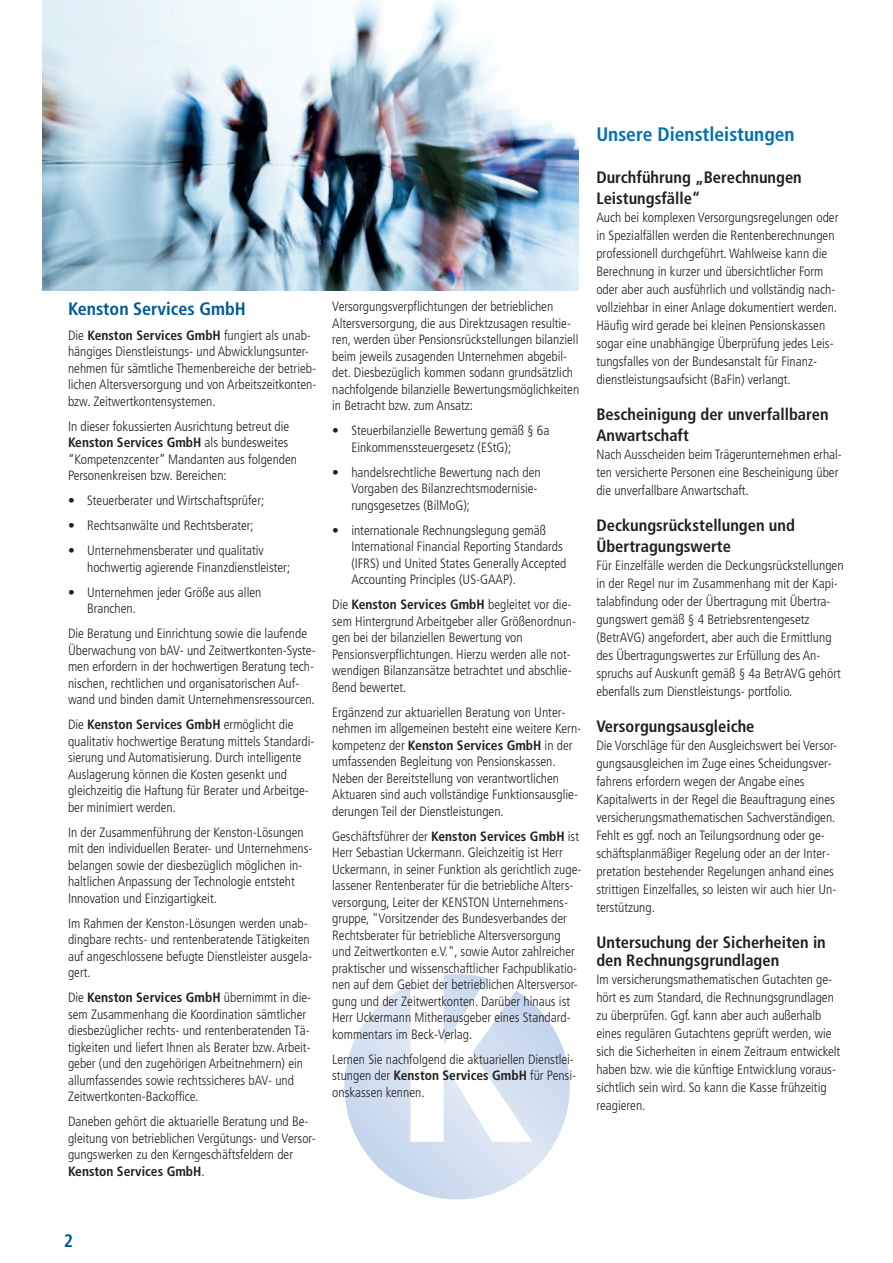
<style>
.page{position:relative;width:893px;height:1263px;background:#fff}
.page>*{position:absolute;margin:0;border:0;box-sizing:border-box;transform-origin:0 0}
.t1{font:700 condensed 19.5px "Frutiger";color:#0070b4}
.t2{font:700 condensed 18px "Frutiger";color:#005a98}
.t3{font:700 condensed 16.5px/21px "Frutiger";color:#231f20}
.t4{font:300 condensed 13.5px/16.5px "Frutiger";color:#231f20}
.s1{font-weight:700}
</style>
<div class="page">
<img style="left:444px;top:974px;width:43px;height:10px">
<img style="left:344px;top:984px;width:226px;height:215px">
<img style="left:43px;top:0;width:535px;height:291px">
<h2 class="t2" style="left:68px;top:301px;width:179px">Kenston Services GmbH</h2>
<p class="t4" style="left:68px;top:328px;width:250px">Die <span class="s1">Kenston Services GmbH</span> fungiert als unab&shy;hängiges Dienstleistungs- und Abwicklungsunter&shy;nehmen für sämtliche Themenbereiche der betrieb&shy;lichen Altersversorgung und von Arbeitszeitkonten&shy;bzw. Zeitwertkontensystemen.</p>
<p class="t4" style="left:68px;top:419px;width:231px">In dieser fokussierten Ausrichtung betreut die <span class="s1">Kenston Services GmbH</span> als bundesweites “Kompetenzcenter” Mandanten aus folgenden Personenkreisen bzw. Bereichen:</p>
<p class="t4" style="left:68px;top:493px;width:198px">• Steuerberater und Wirtschaftsprüfer;</p>
<p class="t4" style="left:68px;top:518px;width:187px">• Rechtsanwälte und Rechtsberater;</p>
<p class="t4" style="left:87px;top:543px;width:205px;text-indent:-19px">• Unternehmensberater und qualitativ hochwertig agierende Finanzdienstleister;</p>
<p class="t4" style="left:87px;top:585px;width:176px;text-indent:-19px">• Unternehmen jeder Größe aus allen<br>Branchen.</p>
<p class="t4" style="left:68px;top:626px;width:249px">Die Beratung und Einrichtung sowie die laufende Überwachung von bAV- und Zeitwertkonten-Syste&shy;men erfordern in der hochwertigen Beratung tech&shy;nischen, rechtlichen und organisatorischen Auf&shy;wand und binden damit Unternehmensressourcen.</p>
<p class="t4" style="left:68px;top:717px;width:248px">Die <span class="s1">Kenston Services GmbH</span> ermöglicht die qualitativ hochwertige Beratung mittels Standardi&shy;sierung und Automatisierung. Durch intelligente Auslagerung können die Kosten gesenkt und gleichzeitig die Haftung für Berater und Arbeitge&shy;ber minimiert werden.</p>
<p class="t4" style="left:68px;top:825px;width:246px">In der Zusammenführung der Kenston-Lösungen mit den individuellen Berater- und Unternehmens&shy;belangen sowie der diesbezüglich möglichen in&shy;haltlichen Anpassung der Technologie entsteht Innovation und Einzigartigkeit.</p>
<p class="t4" style="left:68px;top:916px;width:246px">Im Rahmen der Kenston-Lösungen werden unab&shy;dingbare rechts- und rentenberatende Tätigkeiten auf angeschlossene befugte Dienstleister ausgela&shy;gert.</p>
<p class="t4" style="left:68px;top:990px;width:245px">Die <span class="s1">Kenston Services GmbH</span> übernimmt in die&shy;sem Zusammenhang die Koordination sämtlicher diesbezüglicher rechts- und rentenberatenden Tä&shy;tigkeiten und liefert Ihnen als Berater bzw. Arbeit&shy;geber (und den zugehörigen Arbeitnehmern) ein allumfassendes sowie rechtssicheres bAV- und Zeitwertkonten-Backoffice.</p>
<p class="t4" style="left:68px;top:1114px;width:249px">Daneben gehört die aktuarielle Beratung und Be&shy;gleitung von betrieblichen Vergütungs- und Versor&shy;gungswerken zu den Kerngeschäftsfeldern der <span class="s1">Kenston Services GmbH</span>.</p>
<p class="t4" style="left:332px;top:299px;width:249px">Versorgungsverpflichtungen der betrieblichen Altersversorgung, die aus Direktzusagen resultie&shy;ren, werden über Pensionsrückstellungen bilanziell beim jeweils zusagenden Unternehmen abgebil&shy;det. Diesbezüglich kommen sodann grundsätzlich nachfolgende bilanzielle Bewertungsmöglichkeiten in Betracht bzw. zum Ansatz:</p>
<p class="t4" style="left:351px;top:423px;width:200px;text-indent:-19px">• Steuerbilanzielle Bewertung gemäß § 6a<br>Einkommenssteuergesetz (EStG);</p>
<p class="t4" style="left:351px;top:465px;width:191px;text-indent:-19px">• handelsrechtliche Bewertung nach den<br>Vorgaben des Bilanzrechtsmodernisie&shy;rungsgesetzes (BilMoG);</p>
<p class="t4" style="left:351px;top:523px;width:217px;text-indent:-19px">• internationale Rechnungslegung gemäß International Financial Reporting Standards (IFRS) und United States Generally Accepted Accounting Principles (US-GAAP).</p>
<p class="t4" style="left:332px;top:597px;width:245px">Die <span class="s1">Kenston Services GmbH</span> begleitet vor die&shy;sem Hintergrund Arbeitgeber aller Größenordnun&shy;gen bei der bilanziellen Bewertung von Pensionsverpflichtungen. Hierzu werden alle not&shy;wendigen Bilanzansätze betrachtet und abschlie&shy;ßend bewertet.</p>
<p class="t4" style="left:332px;top:705px;width:251px">Ergänzend zur aktuariellen Beratung von Unter&shy;nehmen im allgemeinen besteht eine weitere Kern&shy;kompetenz der <span class="s1">Kenston Services GmbH</span> in der umfassenden Begleitung von Pensionskassen.<br>Neben der Bereitstellung von verantwortlichen Aktuaren sind auch vollständige Funktionsausglie&shy;derungen Teil der Dienstleistungen.</p>
<p class="t4" style="left:332px;top:829px;width:251px">Geschäftsführer der <span class="s1">Kenston Services GmbH</span> ist Herr Sebastian Uckermann. Gleichzeitig ist Herr Uckermann, in seiner Funktion als gerichtlich zuge&shy;lassener Rentenberater für die betriebliche Alters&shy;versorgung, Leiter der KENSTON Unternehmens&shy;gruppe, "Vorsitzender des Bundesverbandes der Rechtsberater für betriebliche Altersversorgung und Zeitwertkonten e.V.", sowie Autor zahlreicher praktischer und wissenschaftlicher Fachpublikatio&shy;nen auf dem Gebiet der betrieblichen Altersversor&shy;gung und der Zeitwertkonten. Darüber hinaus ist Herr Uckermann Mitherausgeber eines Standard&shy;kommentars im Beck-Verlag.</p>
<p class="t4" style="left:332px;top:1052px;width:245px">Lernen Sie nachfolgend die aktuariellen Dienstlei&shy;stungen der <span class="s1">Kenston Services GmbH</span> für Pensi&shy;onskassen kennen.</p>
<h1 class="t1" style="left:596px;top:126px;width:200px">Unsere Dienstleistungen</h1>
<p class="t3" style="left:596px;top:168px;width:207px">Durchführung „Berechnungen<br>Leistungsfälle“</p>
<p class="t4" style="left:596px;top:209px;width:244px;line-height:18px">Auch bei komplexen Versorgungsregelungen oder in Spezialfällen werden die Rentenberechnungen professionell durchgeführt.Wahlweise kann die Berechnung in kurzer und übersichtlicher Form oder aber auch ausführlich und vollständig nach&shy;vollziehbar in einer Anlage dokumentiert werden.<br>Häufig wird gerade bei kleinen Pensionskassen sogar eine unabhängige Überprüfung jedes Leis&shy;tungsfalles von der Bundesanstalt für Finanz&shy;dienstleistungsaufsicht (BaFin) verlangt.</p>
<p class="t3" style="left:596px;top:405px;width:234px">Bescheinigung der unverfallbaren<br>Anwartschaft</p>
<p class="t4" style="left:596px;top:446px;width:247px;line-height:18px">Nach Ausscheiden beim Trägerunternehmen erhal&shy;ten versicherte Personen eine Bescheinigung über die unverfallbare Anwartschaft.</p>
<p class="t3" style="left:596px;top:516px;width:200px">Deckungsrückstellungen und<br>Übertragungswerte</p>
<p class="t4" style="left:596px;top:557px;width:249px;line-height:18px">Für Einzelfälle werden die Deckungsrückstellungen in der Regel nur im Zusammenhang mit der Kapi&shy;talabfindung oder der Übertragung mit Übertra&shy;gungswert gemäß § 4 Betriebsrentengesetz (BetrAVG) angefordert, aber auch die Ermittlung des Übertragungswertes zur Erfüllung des An&shy;spruchs auf Auskunft gemäß § 4a BetrAVG gehört ebenfalls zum Dienstleistungs- portfolio.</p>
<p class="t3" style="left:596px;top:717px;width:160px">Versorgungsausgleiche</p>
<p class="t4" style="left:596px;top:737px;width:242px;line-height:18px">Die Vorschläge für den Ausgleichswert bei Versor&shy;gungsausgleichen im Zuge eines Scheidungsver&shy;fahrens erfordern wegen der Angabe eines Kapitalwerts in der Regel die Beauftragung eines versicherungsmathematischen Sachverständigen.<br>Fehlt es ggf. noch an Teilungsordnung oder ge&shy;schäftsplanmäßiger Regelung oder an der Inter&shy;pretation bestehender Regelungen anhand eines strittigen Einzelfalles, so leisten wir auch hier Un&shy;terstützung.</p>
<p class="t3" style="left:596px;top:934px;width:231px;line-height:18px">Untersuchung der Sicherheiten in den Rechnungsgrundlagen</p>
<p class="t4" style="left:596px;top:971px;width:246px;line-height:18px">Im versicherungsmathematischen Gutachten ge&shy;hört es zum Standard, die Rechnungsgrundlagen zu überprüfen. Ggf. kann aber auch außerhalb eines regulären Gutachtens geprüft werden, wie sich die Sicherheiten in einem Zeitraum entwickelt haben bzw. wie die künftige Entwicklung voraus&shy;sichtlich sein wird. So kann die Kasse frühzeitig reagieren.</p>
<h2 class="t2" style="left:64px;top:1233px;width:11px">2</h2>
</div>
